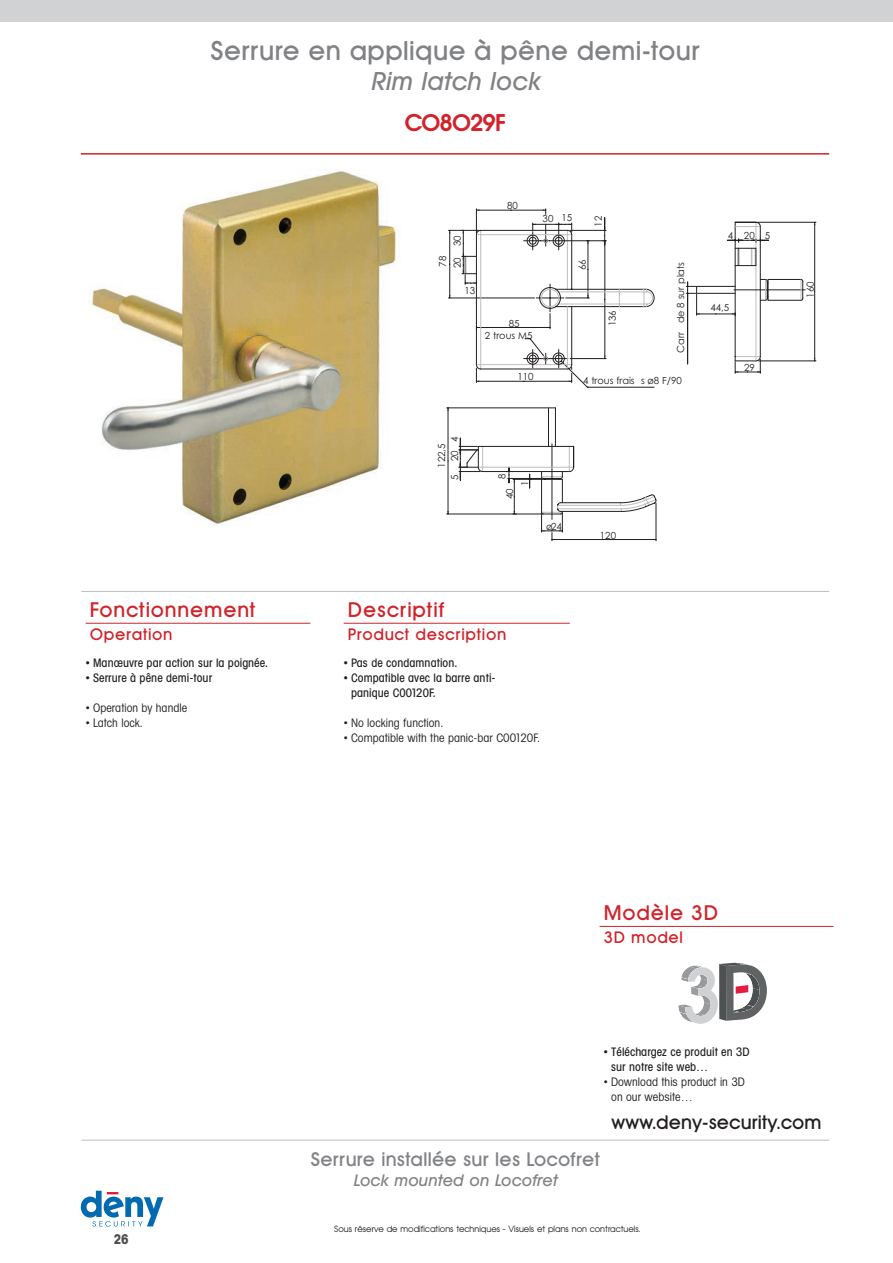
<style>
.page{position:relative;width:893px;height:1263px;background:#fff}
.page>*{position:absolute;margin:0;border:0;box-sizing:border-box;transform-origin:0 0}
.t1{font:500 27px "Avant Garde BQ";letter-spacing:.015em;color:#808285}
.t2{font:italic 500 25.5px "Avant Garde BQ";letter-spacing:.015em;color:#808285}
.t3{font:600 24px "Avant Garde BQ";letter-spacing:-.04em;color:#d1232a}
.t4{font:500 21px "Avant Garde BQ";letter-spacing:.04em;color:#d1232a}
.t5{font:500 19.5px "Avant Garde BQ";letter-spacing:.015em;color:#808285}
.t6{font:500 19.5px "Avant Garde BQ";letter-spacing:.005em;color:#231f20}
.t7{font:500 16.5px "Avant Garde BQ";letter-spacing:.04em;color:#d1232a}
.t8{font:italic 500 16.5px "Avant Garde BQ";letter-spacing:.015em;color:#808285}
.t9{font:700 condensed 13.5px "Avant Garde";color:#4b4c4d}
.t10{font:500 12px/15px "Avant Garde Condensed BQ";letter-spacing:.005em;color:#231f20}
.t11{font:12px/15px "Avant Garde Condensed BQ";letter-spacing:.005em;color:#231f20}
.t12{font:9.75px/14.5px "Century Gothic";color:#231f20}
.t13{font:9px "Avant Garde BQ";color:#231f20}
</style>
<div class="page">
<div style="left:0;top:0;width:893px;height:21px;background:#d1d2d4"></div>
<svg style="left:81px;top:1191px;width:82px;height:35px"></svg>
<hr style="left:81px;top:153px;width:748px;height:2px;background:#d1232a">
<hr style="left:86px;top:623px;width:224px;height:1px;background:#d1232a">
<img style="left:92px;top:171px;width:305px;height:354px">
<hr style="left:758px;top:222px;width:58px;height:1px;background:#231f20">
<hr style="left:759px;top:361px;width:57px;height:1px;background:#231f20">
<hr style="left:814px;top:222px;width:1px;height:70px;background:#231f20">
<hr style="left:814px;top:292px;width:1px;height:69px;background:#231f20">
<svg style="left:686px;top:222px;width:119px;height:151px"></svg>
<hr style="left:448px;top:230px;width:31px;height:1px;background:#231f20">
<hr style="left:448px;top:298px;width:86px;height:1px;background:#231f20">
<hr style="left:449px;top:230px;width:1px;height:34px;background:#231f20">
<hr style="left:449px;top:264px;width:1px;height:34px;background:#231f20">
<svg style="left:462px;top:209px;width:193px;height:179px"></svg>
<hr style="left:447px;top:407px;width:101px;height:1px;background:#231f20">
<hr style="left:447px;top:514px;width:95px;height:1px;background:#231f20">
<hr style="left:448px;top:408px;width:1px;height:53px;background:#231f20">
<hr style="left:448px;top:461px;width:1px;height:53px;background:#231f20">
<hr style="left:548px;top:408px;width:1px;height:38px;background:#231f20">
<hr style="left:555px;top:408px;width:1px;height:38px;background:#231f20">
<svg style="left:459px;top:438px;width:198px;height:103px"></svg>
<hr style="left:600px;top:926px;width:233px;height:1px;background:#d1232a">
<hr style="left:344px;top:623px;width:226px;height:1px;background:#d1232a">
<hr style="left:81px;top:591px;width:748px;height:1px;background:#bcbdc0">
<hr style="left:81px;top:1140px;width:748px;height:1px;background:#bcbdc0">
<svg style="left:678px;top:963px;width:89px;height:61px"></svg>
<h1 class="t1" style="left:210px;top:35px;width:491px">Serrure en applique à pêne demi-tour</h1>
<h2 class="t2" style="left:370px;top:66px;width:171px">Rim latch lock</h2>
<h3 class="t3" style="left:404px;top:109px;width:103px">C08029F</h3>
<h3 class="t4" style="left:90px;top:598px;width:167px">Fonctionnement</h3>
<h3 class="t7" style="left:90px;top:625px;width:84px">Operation</h3>
<p class="t10" style="left:86px;top:656px;width:183px">• Manœuvre par action sur la poignée.</p>
<p class="t10" style="left:86px;top:671px;width:128px">• Serrure à pêne demi-tour</p>
<p class="t11" style="left:86px;top:701px;width:103px">• Operation by handle</p>
<p class="t11" style="left:86px;top:716px;width:58px">• Latch lock.</p>
<p class="t12" style="left:450px;top:246px;width:12px;rotate:-90deg">30</p>
<p class="t12" style="left:435px;top:268px;width:14px;rotate:-90deg">78<br>20</p>
<p class="t12" style="left:464px;top:283px;width:12px">13</p>
<p class="t12" style="left:507px;top:198px;width:12px">80</p>
<p class="t12" style="left:543px;top:211px;width:31px">30 15</p>
<p class="t12" style="left:591px;top:227px;width:12px;rotate:-90deg">12</p>
<p class="t12" style="left:509px;top:316px;width:12px">85</p>
<p class="t12" style="left:485px;top:328px;width:49px">2 trous M5</p>
<p class="t12" style="left:517px;top:369px;width:18px">110</p>
<p class="t12" style="left:575px;top:270px;width:12px;rotate:-90deg">66</p>
<p class="t12" style="left:605px;top:326px;width:18px;rotate:-90deg">136</p>
<p class="t12" style="left:673px;top:353px;width:93px;rotate:-90deg">Carré de 8 sur plats</p>
<p class="t12" style="left:583px;top:373px;width:100px">4 trous fraisés ø8 F/90</p>
<p class="t12" style="left:447px;top:442px;width:7px;rotate:-90deg">4</p>
<p class="t12" style="left:447px;top:461px;width:12px;rotate:-90deg">20</p>
<p class="t12" style="left:447px;top:480px;width:7px;rotate:-90deg">5</p>
<p class="t12" style="left:434px;top:468px;width:26px;rotate:-90deg">122,5</p>
<p class="t12" style="left:494px;top:479px;width:7px;rotate:-90deg">8</p>
<p class="t12" style="left:502px;top:499px;width:12px;rotate:-90deg">40</p>
<p class="t12" style="left:518px;top:486px;width:7px;rotate:-90deg">1</p>
<p class="t12" style="left:546px;top:519px;width:18px">ø24</p>
<p class="t12" style="left:600px;top:528px;width:18px">120</p>
<p class="t12" style="left:728px;top:228px;width:44px">4205</p>
<p class="t12" style="left:710px;top:300px;width:20px">44,5</p>
<p class="t12" style="left:744px;top:360px;width:12px">29</p>
<h3 class="t4" style="left:348px;top:598px;width:98px">Descriptif</h3>
<h3 class="t7" style="left:348px;top:625px;width:160px">Product description</h3>
<p class="t10" style="left:344px;top:656px;width:115px">• Pas de condamnation.</p>
<p class="t10" style="left:351px;top:671px;width:146px;text-indent:-7px">• Compatible avec la barre anti&shy;panique C00120F.</p>
<p class="t11" style="left:344px;top:716px;width:101px">• No locking function.</p>
<p class="t11" style="left:344px;top:731px;width:197px">• Compatible with the panic-bar C00120F.</p>
<p class="t12" style="left:803px;top:298px;width:18px;rotate:-90deg">160</p>
<p class="t9" style="left:114px;top:1230px;width:17px">26</p>
<h3 class="t4" style="left:604px;top:901px;width:116px">Modèle 3D</h3>
<h3 class="t7" style="left:604px;top:928px;width:81px">3D model</h3>
<p class="t10" style="left:611px;top:1045px;width:140px;text-indent:-7px">• Téléchargez ce produit en 3D sur notre site web…</p>
<p class="t11" style="left:611px;top:1075px;width:135px;text-indent:-7px">• Download this product in 3D on our website…</p>
<h3 class="t6" style="left:612px;top:1110px;width:211px">www.deny-security.com</h3>
<h3 class="t5" style="left:310px;top:1148px;width:291px">Serrure installée sur les Locofret</h3>
<h3 class="t8" style="left:353px;top:1170px;width:205px">Lock mounted on Locofret</h3>
<p class="t13" style="left:334px;top:1224px;width:308px">Sous réserve de modifications techniques - Visuels et plans non contractuels.</p>
</div>
